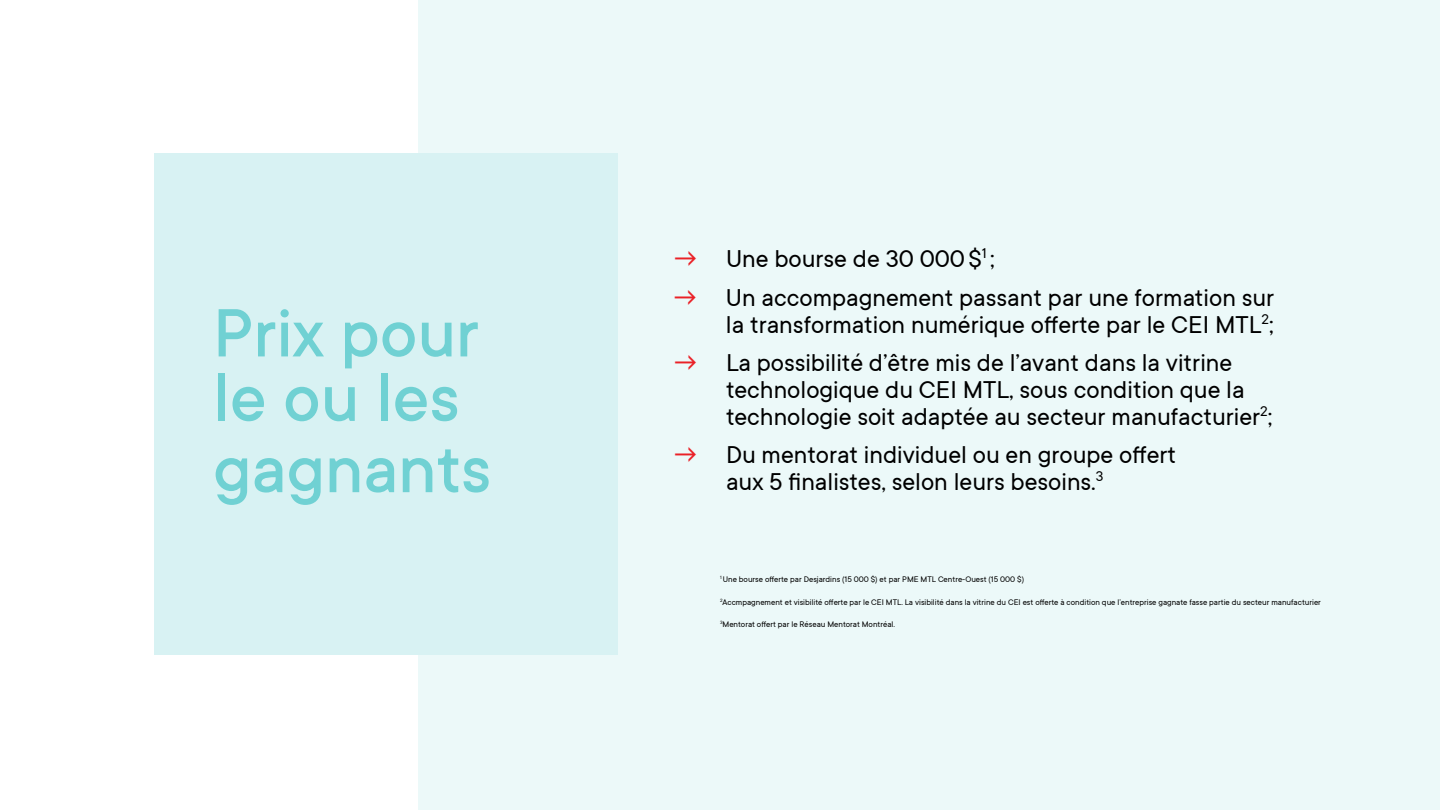
<style>
.page{position:relative;width:1440px;height:810px;background:#fff}
.page>*{position:absolute;margin:0;border:0;box-sizing:border-box;transform-origin:0 0}
.t1{font:500 75px/64.5px "TT Commons";color:#70d1d3}
.t2{font:27px/27px "TT Commons";color:#000}
.t3{font:9px "TT Commons";color:#000}
.s1{color:#ea2127}
</style>
<div class="page">
<div style="left:418px;top:0;width:1022px;height:810px;background:#ecf9f9"></div>
<div style="left:154px;top:153px;width:464px;height:502px;background:#d8f2f3"></div>
<h1 class="t1" style="left:213px;top:302px;width:268px">Prix pour le ou les</h1>
<h1 class="t1" style="left:213px;top:438px;width:280px">gagnants</h1>
<p class="t2" style="left:672px;top:246px;width:324px"><span class="s1">→</span> Une bourse de 30 000$<sup>1</sup> ;</p>
<p class="t2" style="left:672px;top:284px;width:604px;text-align:right"><span class="s1">→</span> Un accompagnement passant par une formation sur la transformation numérique offerte par le CEI MTL<sup>2</sup>;</p>
<p class="t2" style="left:726px;top:349px;width:548px;text-indent:-54px"><span class="s1">→</span> La possibilité d’être mis de l’avant dans la vitrine technologique du CEI MTL, sous condition que la technologie soit adaptée au secteur manufacturier<sup>2</sup>;</p>
<p class="t2" style="left:726px;top:442px;width:452px;text-indent:-54px"><span class="s1">→</span> Du mentorat individuel ou en groupe offert aux 5 finalistes, selon leurs besoins.<sup>3</sup></p>
<p class="t3" style="left:720px;top:575px;width:306px"><sup>1</sup> Une bourse offerte par Desjardins (15 000 $) et par PME MTL Centre-Ouest (15 000 $)</p>
<p class="t3" style="left:720px;top:597px;width:603px"><sup>2</sup>Accmpagnement et visibilité offerte par le CEI MTL. La visibilité dans la vitrine du CEI est offerte à condition que l’entreprise gagnate fasse partie du secteur manufacturier</p>
<p class="t3" style="left:720px;top:619px;width:177px"><sup>3</sup>Mentorat offert par le Réseau Mentorat Montréal.</p>
</div>
